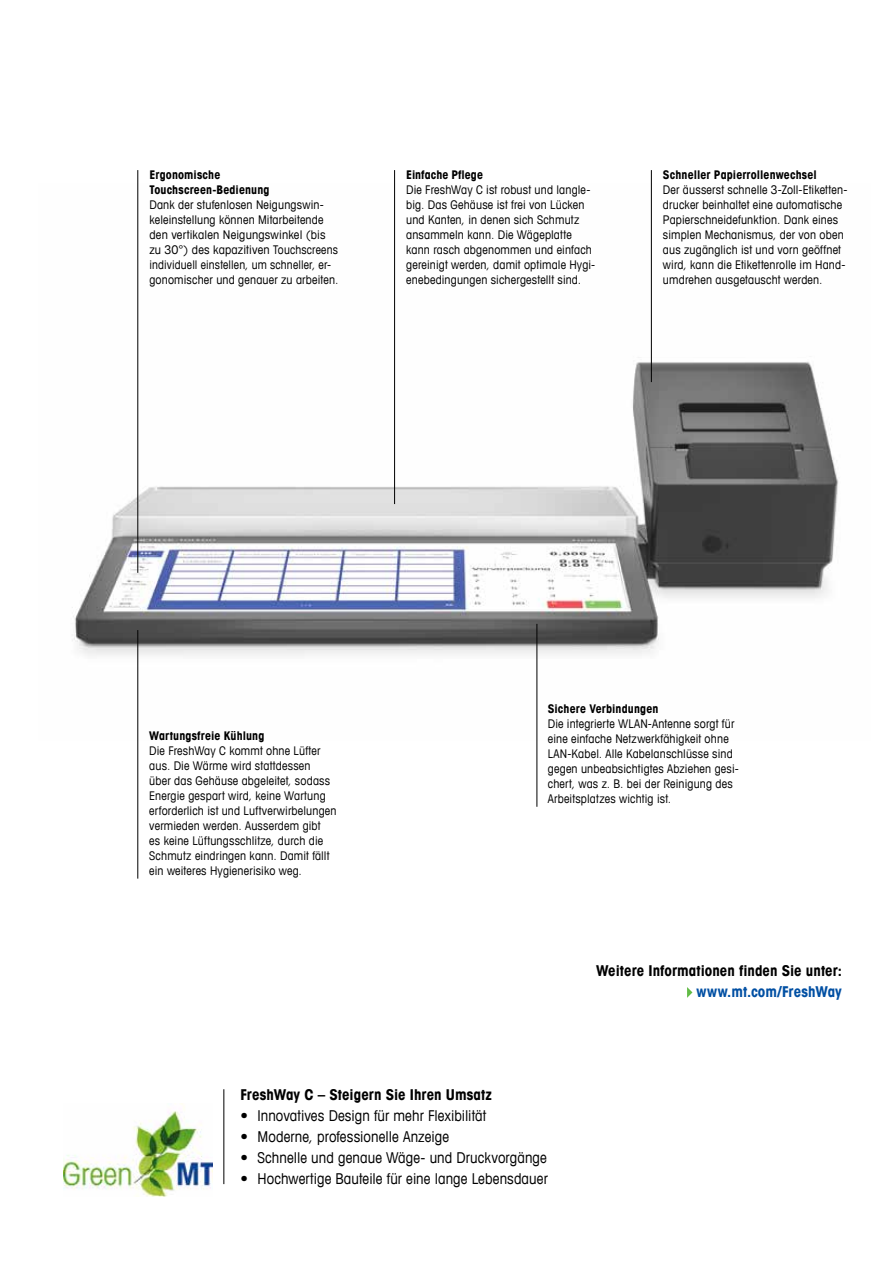
<style>
.page{position:relative;width:893px;height:1263px;background:#fff}
.page>*{position:absolute;margin:0;border:0;box-sizing:border-box;transform-origin:0 0}
.t1{font:condensed 15px "Avant Garde Com";letter-spacing:.005em;color:#000}
.t2{font:700 condensed 15px "Avant Garde Com";color:#000}
.t3{font:700 condensed 15px "Avant Garde Com";letter-spacing:.01em;color:#004fa3}
.t4{font:condensed 12px/15px "Avant Garde Com";letter-spacing:.015em;color:#000}
.t5{font:700 condensed 12px/15px "Avant Garde Com";letter-spacing:.01em;color:#000}
</style>
<div class="page">
<img style="left:64px;top:1103px;width:148px;height:93px">
<svg style="left:687px;top:987px;width:5px;height:11px"></svg>
<img style="left:72px;top:184px;width:767px;height:557px">
<hr style="left:137px;top:630px;width:1px;height:249px;background:#000">
<hr style="left:536px;top:624px;width:1px;height:183px;background:#000">
<hr style="left:137px;top:170px;width:1px;height:403px;background:#000">
<hr style="left:394px;top:170px;width:1px;height:334px;background:#000">
<hr style="left:651px;top:170px;width:1px;height:212px;background:#000">
<hr style="left:223px;top:1089px;width:1px;height:95px;background:#000">
<p class="t5" style="left:149px;top:167px;width:122px">Ergonomische<br>Touchscreen-Bedienung</p>
<p class="t4" style="left:149px;top:197px;width:190px">Dank der stufenlosen Neigungswin&shy;keleinstellung können Mitarbeitende den vertikalen Neigungswinkel (bis zu 30°) des kapazitiven Touchscreens individuell einstellen, um schneller, er&shy;gonomischer und genauer zu arbeiten.</p>
<p class="t5" style="left:406px;top:167px;width:78px">Einfache Pflege</p>
<p class="t4" style="left:406px;top:182px;width:191px">Die FreshWay C ist robust und langle&shy;big. Das Gehäuse ist frei von Lücken und Kanten, in denen sich Schmutz ansammeln kann. Die Wägeplatte kann rasch abgenommen und einfach gereinigt werden, damit optimale Hygi&shy;enebedingungen sichergestellt sind.</p>
<p class="t5" style="left:663px;top:167px;width:155px">Schneller Papierrollenwechsel</p>
<p class="t4" style="left:663px;top:182px;width:186px">Der äusserst schnelle 3-Zoll-Etiketten&shy;drucker beinhaltet eine automatische Papierschneidefunktion. Dank eines simplen Mechanismus, der von oben aus zugänglich ist und vorn geöffnet wird, kann die Etikettenrolle im Hand&shy;umdrehen ausgetauscht werden.</p>
<p class="t5" style="left:149px;top:728px;width:117px">Wartungsfreie Kühlung</p>
<p class="t4" style="left:149px;top:743px;width:189px">Die FreshWay C kommt ohne Lüfter aus. Die Wärme wird stattdessen<br>über das Gehäuse abgeleitet, sodass Energie gespart wird, keine Wartung erforderlich ist und Luftverwirbelungen vermieden werden. Ausserdem gibt<br>es keine Lüftungsschlitze, durch die Schmutz eindringen kann. Damit fällt ein weiteres Hygienerisiko weg.</p>
<p class="t5" style="left:548px;top:701px;width:112px">Sichere Verbindungen</p>
<p class="t4" style="left:548px;top:716px;width:193px">Die integrierte WLAN-Antenne sorgt für eine einfache Netzwerkfähigkeit ohne LAN-Kabel. Alle Kabelanschlüsse sind gegen unbeabsichtigtes Abziehen gesi&shy;chert, was z. B. bei der Reinigung des Arbeitsplatzes wichtig ist.</p>
<p class="t2" style="left:596px;top:961px;width:247px">Weitere Informationen finden Sie unter:</p>
<p class="t3" style="left:697px;top:982px;width:147px">www.mt.com/FreshWay</p>
<p class="t2" style="left:240px;top:1085px;width:253px">FreshWay C – Steigern Sie Ihren Umsatz</p>
<p class="t1" style="left:240px;top:1106px;width:247px">• Innovatives Design für mehr Flexibilität</p>
<p class="t1" style="left:240px;top:1127px;width:210px">• Moderne, professionelle Anzeige</p>
<p class="t1" style="left:240px;top:1148px;width:308px">• Schnelle und genaue Wäge- und Druckvorgänge</p>
<p class="t1" style="left:240px;top:1169px;width:309px">• Hochwertige Bauteile für eine lange Lebensdauer</p>
</div>
